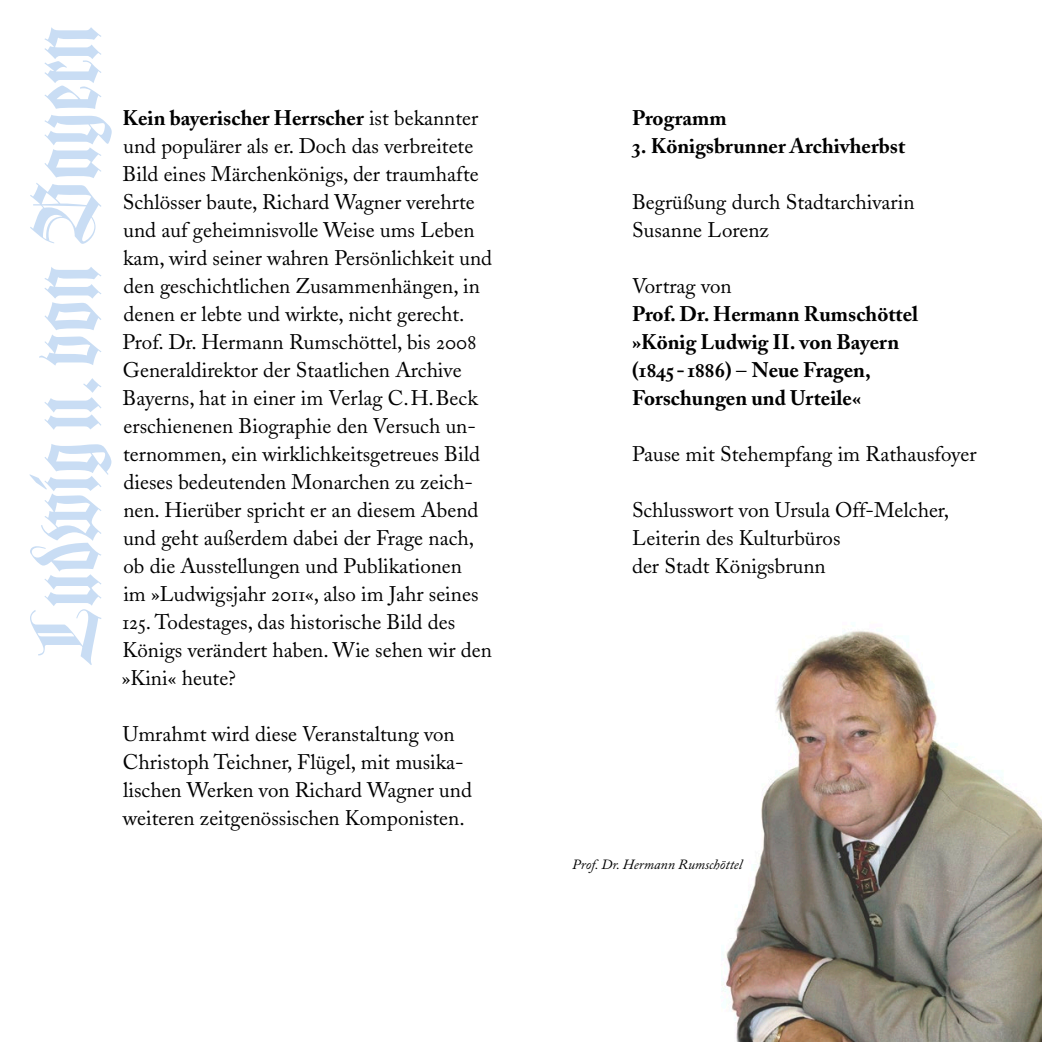
<style>
.page{position:relative;width:1042px;height:1042px;background:#fff}
.page>*{position:absolute;margin:0;border:0;box-sizing:border-box;transform-origin:0 0}
.t1{font:92.75px "Wilhelm Klingspor Gotisch LT";color:#c9ddf4}
.t2{font:21px/28px "Adobe Caslon";color:#000}
.t3{font:700 21px/28px "Adobe Caslon";color:#000}
.t4{font:italic 14px "Adobe Caslon";color:#000}
.s1{font-weight:700}
.s2{font-family:"Adobe Caslon Regular SC"}
.s3{font-family:"Adobe Caslon Exp"}
.s4{font-weight:400}
</style>
<div class="page">
<img style="left:722px;top:630px;width:320px;height:412px">
<h1 class="t1" style="left:13px;top:662px;width:638px;rotate:-90deg">Ludwigıı.von Bayern</h1>
<p class="t2" style="left:122px;top:105px;width:372px"><span class="s1">Kein bayerischer Herrscher</span> ist bekannter und populärer als er. Doch das verbreitete Bild eines Märchenkönigs, der traumhafte Schlösser baute, Richard Wagner verehrte und auf geheimnisvolle Weise ums Leben kam, wird seiner wahren Persönlichkeit und den geschichtlichen Zusammenhängen, in denen er lebte und wirkte, nicht gerecht.<br>Prof. Dr. Hermann Rumschöttel, bis <span class="s2">2008<br></span>Generaldirektor der Staatlichen Archive Bayerns, hat in einer im Verlag C.H.Beck erschienenen Biographie den Versuch un&shy;ternommen, ein wirklichkeitsgetreues Bild dieses bedeutenden Monarchen zu zeich&shy;nen. Hierüber spricht er an diesem Abend und geht außerdem dabei der Frage nach, ob die Ausstellungen und Publikationen<br>im »Ludwigsjahr <span class="s2">2011</span>«, also im Jahr seines <span class="s2">125.</span> Todestages, das historische Bild des Königs verändert haben. Wie sehen wir den »Kini« heute?</p>
<p class="t2" style="left:123px;top:720px;width:351px">Umrahmt wird diese Veranstaltung von Christoph Teichner, Flügel, mit musika&shy;lischen Werken von Richard Wagner und weiteren zeitgenössischen Komponisten.</p>
<p class="t3" style="left:632px;top:104px;width:96px">Programm</p>
<p class="t3" style="left:632px;top:132px;width:275px"><span class="s3">3.</span> Königsbrunner Archivherbst</p>
<p class="t2" style="left:632px;top:189px;width:284px">Begrüßung durch Stadtarchivarin<br>Susanne Lorenz</p>
<p class="t2" style="left:632px;top:273px;width:101px">Vortrag von</p>
<p class="t3" style="left:632px;top:300px;width:288px">Prof. Dr. Hermann Rumschöttel »König Ludwig II. von Bayern (<span class="s3">1845</span> - <span class="s3">1886</span>) <span class="s4">–</span> Neue Fragen,<br>Forschungen und Urteile«</p>
<p class="t2" style="left:632px;top:441px;width:346px">Pause mit Stehempfang im Rathausfoyer</p>
<p class="t2" style="left:632px;top:497px;width:319px">Schlusswort von Ursula Off-Melcher,<br>Leiterin des Kulturbüros<br>der Stadt Königsbrunn</p>
<p class="t4" style="left:572px;top:856px;width:171px">Prof. Dr. Hermann Rumschöttel</p>
</div>
